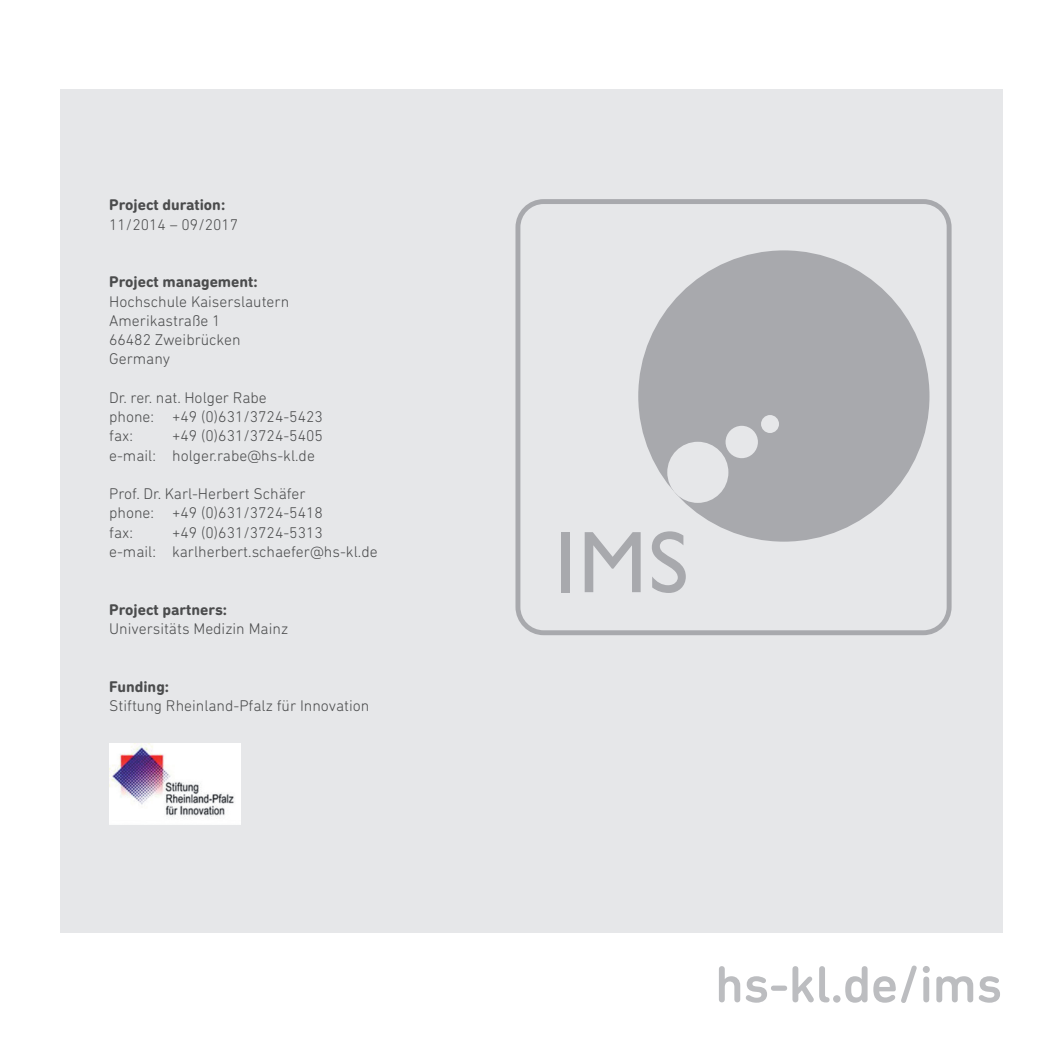
<style>
.page{position:relative;width:1062px;height:1062px;background:#fff}
.page>*{position:absolute;margin:0;border:0;box-sizing:border-box;transform-origin:0 0}
.t1{font:500 52.5px "DIN Next Rounded LT Pro";letter-spacing:-.01em;color:#bcbdc0}
.t2{font:300 15.75px/19.2px "DIN Next Rounded LT Pro";color:#4b4c4d}
.t3{font:700 15.75px "DIN Next Rounded LT Pro";color:#4b4c4d}
</style>
<div class="page">
<div style="left:60px;top:89px;width:942px;height:844px;background:#e6e7e9"></div>
<img style="left:109px;top:743px;width:131px;height:82px">
<div style="left:515px;top:199px;width:436px;height:436px;border:5px solid #a8a9ad;border-radius:26px"></div>
<div style="left:561px;top:532px;width:9px;height:60px;background:#a8a9ad"></div>
<svg style="left:584px;top:532px;width:56px;height:60px"></svg>
<svg style="left:652px;top:531px;width:34px;height:62px"></svg>
<div style="left:638px;top:250px;width:291px;height:291px;background:#a8a9ad;border-radius:50%"></div>
<div style="left:667px;top:442px;width:61px;height:61px;background:#e6e7e9;border-radius:50%"></div>
<div style="left:725px;top:426px;width:33px;height:32px;background:#e6e7e9;border-radius:50%"></div>
<div style="left:761px;top:415px;width:18px;height:18px;background:#e6e7e9;border-radius:50%"></div>
<p class="t3" style="left:109px;top:196px;width:118px">Project duration:</p>
<p class="t2" style="left:109px;top:214px;width:131px">11/2014 – 09/2017</p>
<p class="t3" style="left:109px;top:273px;width:150px">Project management:</p>
<p class="t2" style="left:109px;top:291px;width:182px">Hochschule Kaiserslautern<br>Amerikastraße 1<br>66482 Zweibrücken<br>Germany</p>
<p class="t2" style="left:109px;top:388px;width:215px">Dr. rer. nat. Holger Rabe<br>phone: +49 (0)631/3724-5423 fax:</p>
<p class="t2" style="left:109px;top:426px;width:215px;text-indent:63px">+49 (0)631/3724-5405 e-mail: holger.rabe@hs-kl.de</p>
<p class="t2" style="left:109px;top:484px;width:215px">Prof. Dr. Karl-Herbert Schäfer phone: +49 (0)631/3724-5418 fax:</p>
<p class="t2" style="left:109px;top:522px;width:270px;text-align:center">+49 (0)631/3724-5313<br>e-mail: karlherbert.schaefer@hs-kl.de</p>
<p class="t3" style="left:109px;top:600px;width:120px">Project partners:</p>
<p class="t2" style="left:109px;top:619px;width:180px">Universitäts Medizin Mainz</p>
<p class="t3" style="left:109px;top:677px;width:61px">Funding:</p>
<p class="t2" style="left:109px;top:696px;width:262px">Stiftung Rheinland-Pfalz für Innovation</p>
<h1 class="t1" style="left:715px;top:953px;width:289px">hs-kl.de/ims</h1>
</div>
